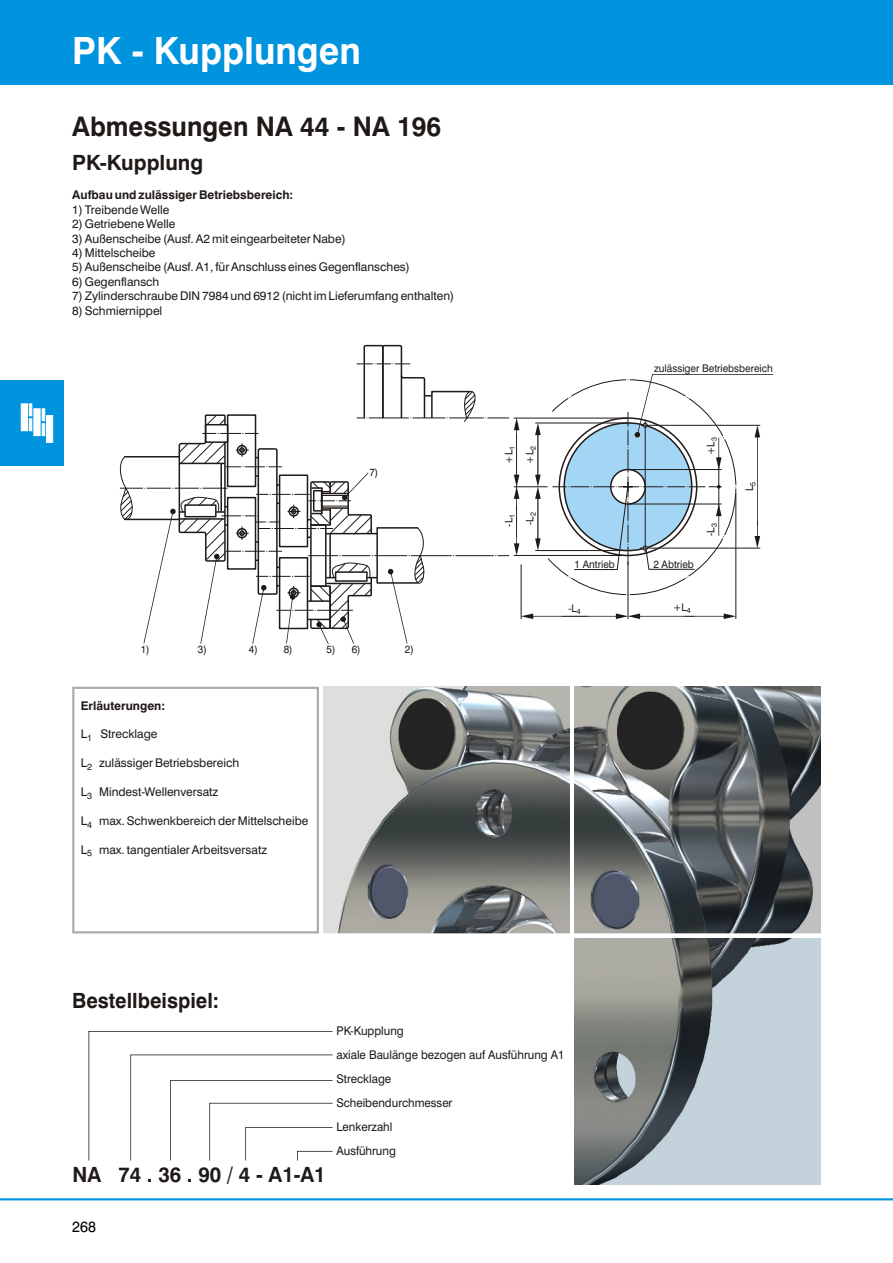
<style>
.page{position:relative;width:893px;height:1263px;background:#fff}
.page>*{position:absolute;margin:0;border:0;box-sizing:border-box;transform-origin:0 0}
.t1{font:700 37.5px "Swiss 721 BT";color:#fff;scale:.96 1}
.t2{font:700 27px "Swiss 721 BT";color:#1f1a17;scale:.96 1}
.t3{font:700 21px "Swiss 721 BT";color:#1f1a17;scale:.96 1}
.t4{font:700 21px "Swiss 721 BT";color:#1f1a17}
.t5{font:15px "Swiss 721 BT";color:#000;scale:.96 1}
.t6{font:12px "Swiss 721 BT";color:#1f1a17}
.t7{font:12px/24px "Swiss 721 BT";color:#1f1a17;scale:.96 1}
.t8{font:700 12px "Swiss 721 BT";color:#1f1a17}
.t9{font:10.5px "Swiss 721 BT";color:#1f1a17;scale:.96 1}
</style>
<div class="page">
<svg style="left:72px;top:687px;width:247px;height:246px"></svg>
<div style="left:0;top:0;width:893px;height:85px;background:#0094de"></div>
<hr style="left:0;top:1198px;width:893px;height:2px;background:#0094de">
<svg style="left:89px;top:1031px;width:244px;height:129px"></svg>
<svg style="left:522px;top:613px;width:213px;height:6px"></svg>
<svg style="left:535px;top:424px;width:6px;height:126px"></svg>
<svg style="left:514px;top:419px;width:5px;height:136px"></svg>
<hr style="left:514px;top:418px;width:113px;height:1px;background:#1f1a17">
<hr style="left:514px;top:555px;width:113px;height:1px;background:#1f1a17">
<hr style="left:535px;top:423px;width:92px;height:1px;background:#1f1a17">
<hr style="left:735px;top:493px;width:1px;height:126px;background:#1f1a17">
<hr style="left:521px;top:564px;width:1px;height:55px;background:#1f1a17">
<hr style="left:535px;top:550px;width:92px;height:1px;background:#1f1a17">
<hr style="left:514px;top:486px;width:34px;height:1px;background:#1f1a17">
<hr style="left:202px;top:433px;width:57px;height:1px;background:#1f1a17">
<hr style="left:226px;top:466px;width:56px;height:1px;background:#1f1a17">
<hr style="left:357px;top:418px;width:152px;height:1px;background:#1f1a17">
<hr style="left:357px;top:363px;width:53px;height:1px;background:#1f1a17">
<hr style="left:226px;top:551px;width:56px;height:1px;background:#1f1a17">
<hr style="left:221px;top:515px;width:38px;height:1px;background:#1f1a17">
<hr style="left:256px;top:494px;width:54px;height:1px;background:#1f1a17">
<hr style="left:256px;top:576px;width:54px;height:1px;background:#1f1a17">
<hr style="left:258px;top:528px;width:75px;height:1px;background:#1f1a17">
<hr style="left:276px;top:610px;width:77px;height:1px;background:#1f1a17">
<hr style="left:308px;top:555px;width:201px;height:1px;background:#1f1a17">
<div style="left:227px;top:414px;width:29px;height:73px;border:2px solid #1f1a17"></div>
<div style="left:279px;top:474px;width:29px;height:73px;border:2px solid #1f1a17"></div>
<div style="left:227px;top:497px;width:29px;height:73px;border:2px solid #1f1a17"></div>
<div style="left:279px;top:557px;width:29px;height:72px;border:2px solid #1f1a17"></div>
<div style="left:376px;top:527px;width:42px;height:57px;border:2px solid #1f1a17"></div>
<svg style="left:388px;top:527px;width:38px;height:116px"></svg>
<svg style="left:288px;top:505px;width:12px;height:13px"></svg>
<svg style="left:236px;top:443px;width:44px;height:201px"></svg>
<svg style="left:363px;top:344px;width:129px;height:78px"></svg>
<hr style="left:628px;top:562px;width:1px;height:57px;background:#1f1a17">
<svg style="left:286px;top:586px;width:14px;height:58px"></svg>
<svg style="left:547px;top:374px;width:226px;height:223px"></svg>
<svg style="left:119px;top:414px;width:108px;height:230px"></svg>
<svg style="left:308px;top:473px;width:69px;height:171px"></svg>
<img style="left:574px;top:687px;width:247px;height:246px">
<img style="left:574px;top:938px;width:247px;height:246px">
<img style="left:323px;top:687px;width:247px;height:246px">
<div style="left:0;top:381px;width:64px;height:85px;background:#0094de"></div>
<svg style="left:21px;top:403px;width:32px;height:40px"></svg>
<h1 class="t1" style="left:72px;top:35px;width:302px">PK - Kupplungen</h1>
<h2 class="t2" style="left:72px;top:116px;width:386px">Abmessungen NA 44 - NA 196</h2>
<h3 class="t4" style="left:72px;top:154px;width:132px">PK-Kupplung</h3>
<p class="t8" style="left:72px;top:190px;width:222px">Aufbau und zulässiger Betriebsbereich:</p>
<p class="t6" style="left:72px;top:205px;width:99px">1) Treibende Welle</p>
<p class="t6" style="left:72px;top:219px;width:105px">2) Getriebene Welle</p>
<p class="t6" style="left:72px;top:233px;width:275px">3) Außenscheibe (Ausf. A2 mit eingearbeiteter Nabe)</p>
<p class="t6" style="left:72px;top:248px;width:85px">4) Mittelscheibe</p>
<p class="t6" style="left:72px;top:262px;width:339px">5) Außenscheibe (Ausf. A1, für Anschluss eines Gegenflansches)</p>
<p class="t6" style="left:72px;top:277px;width:89px">6) Gegenflansch</p>
<p class="t6" style="left:72px;top:291px;width:384px">7) Zylinderschraube DIN 7984 und 6912 (nicht im Lieferumfang enthalten)</p>
<p class="t6" style="left:72px;top:305px;width:92px">8) Schmiernippel</p>
<p class="t9" style="left:369px;top:468px;width:11px">7)</p>
<p class="t9" style="left:141px;top:645px;width:11px">1)</p>
<p class="t9" style="left:198px;top:645px;width:11px">3)</p>
<p class="t9" style="left:249px;top:645px;width:11px">4)</p>
<p class="t9" style="left:284px;top:645px;width:11px">8)</p>
<p class="t9" style="left:326px;top:645px;width:37px">5) 6)</p>
<p class="t9" style="left:405px;top:645px;width:11px">2)</p>
<p class="t8" style="left:81px;top:700px;width:86px">Erläuterungen:</p>
<p class="t6" style="left:81px;top:729px;width:78px">L<sub>1</sub> Strecklage</p>
<p class="t6" style="left:81px;top:758px;width:160px">L<sub>2</sub> zulässiger Betriebsbereich</p>
<p class="t6" style="left:81px;top:787px;width:139px">L<sub>3</sub> Mindest-Wellenversatz</p>
<p class="t6" style="left:81px;top:816px;width:229px">L<sub>4</sub> max. Schwenkbereich der Mittelscheibe</p>
<p class="t6" style="left:81px;top:844px;width:188px">L<sub>5</sub> max. tangentialer Arbeitsversatz</p>
<p class="t9" style="left:505px;top:464px;width:20px;rotate:-90deg">+L<sub>1</sub></p>
<p class="t9" style="left:526px;top:464px;width:20px;rotate:-90deg">+L<sub>2</sub></p>
<p class="t9" style="left:505px;top:527px;width:14px;rotate:-90deg">-L<sub>1</sub></p>
<p class="t9" style="left:526px;top:525px;width:14px;rotate:-90deg">-L<sub>2</sub></p>
<p class="t9" style="left:654px;top:364px;width:125px">zulässiger Betriebsbereich</p>
<p class="t9" style="left:706px;top:455px;width:20px;rotate:-90deg">+L<sub>3</sub></p>
<p class="t9" style="left:575px;top:560px;width:43px">1 Antrieb</p>
<p class="t9" style="left:653px;top:560px;width:44px">2 Abtrieb</p>
<p class="t9" style="left:706px;top:536px;width:14px;rotate:-90deg">-L<sub>3</sub></p>
<p class="t9" style="left:568px;top:604px;width:14px">-L<sub>4</sub></p>
<p class="t9" style="left:673px;top:603px;width:20px">+L<sub>4</sub></p>
<p class="t9" style="left:745px;top:491px;width:11px;rotate:-90deg">L<sub>5</sub></p>
<h3 class="t3" style="left:72px;top:992px;width:154px">Bestellbeispiel:</h3>
<h3 class="t3" style="left:73px;top:1166px;width:265px">NA 74.36.90/4-A1-A1</h3>
<p class="t7" style="left:336px;top:1020px;width:239px">PK-Kupplung<br>axiale Baulänge bezogen auf Ausführung A1<br>Strecklage<br>Scheibendurchmesser<br>Lenkerzahl<br>Ausführung</p>
<p class="t5" style="left:72px;top:1221px;width:26px">268</p>
</div>
